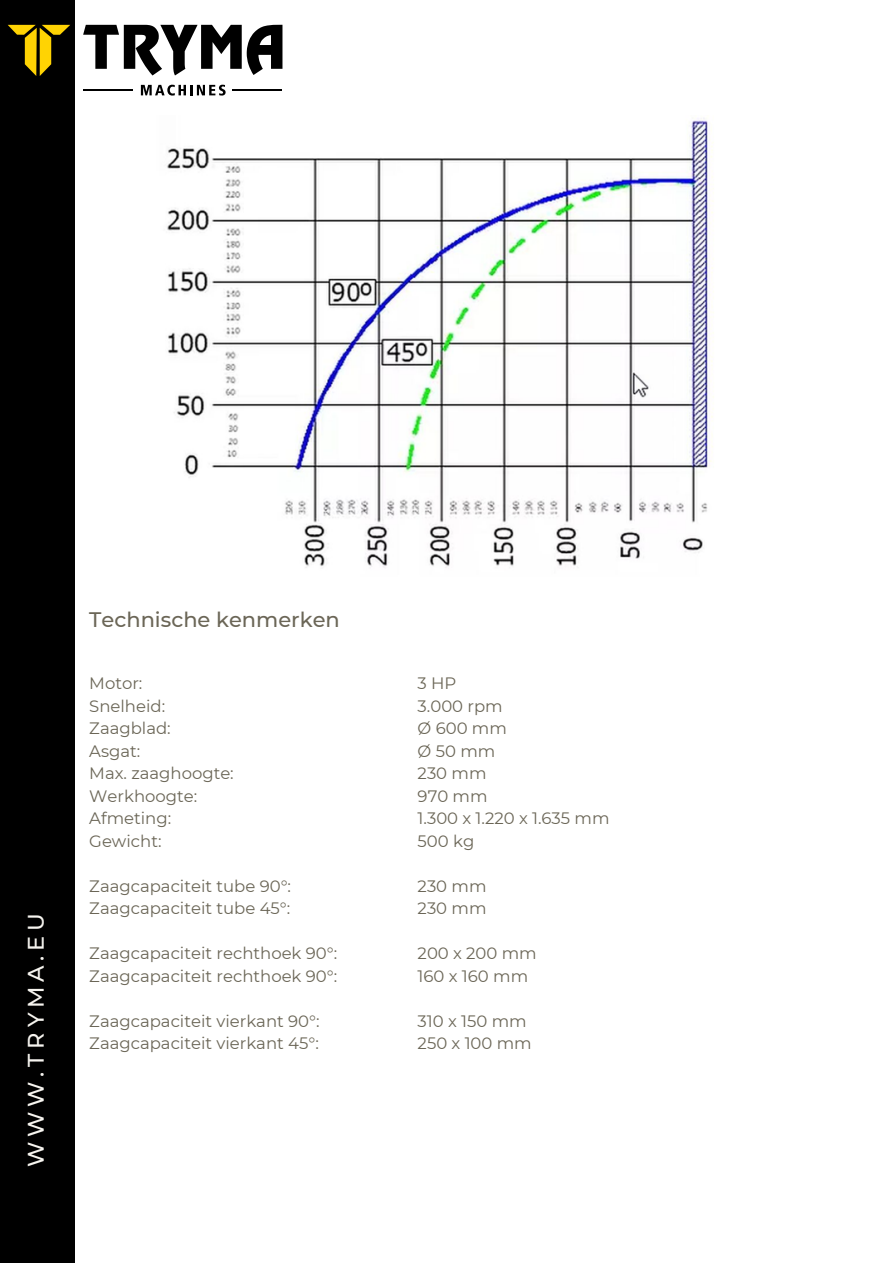
<style>
.page{position:relative;width:893px;height:1264px;background:#fff}
.page>*{position:absolute;margin:0;border:0;box-sizing:border-box;transform-origin:0 0}
.t1{font:500 22.5px "Montserrat";letter-spacing:.215em;color:#f6f4ef}
.t2{font:500 21px "Montserrat";color:#6b6657}
.t3{font:16.5px "Montserrat";color:#6b6657}
</style>
<div class="page">
<div style="left:0;top:0;width:74px;height:1262px;background:#000"></div>
<svg style="left:83px;top:25px;width:199px;height:50px"></svg>
<svg style="left:8px;top:25px;width:62px;height:51px"></svg>
<svg style="left:141px;top:85px;width:84px;height:11px"></svg>
<hr style="left:83px;top:89px;width:50px;height:2px;background:#000">
<hr style="left:232px;top:89px;width:50px;height:2px;background:#000">
<img style="left:167px;top:118px;width:547px;height:450px">
<p class="t1" style="left:22px;top:1166px;width:255px;rotate:-90deg">WWW.TRYMA.EU</p>
<p class="t2" style="left:89px;top:606px;width:252px">Technische kenmerken</p>
<p class="t3" style="left:89px;top:673px;width:55px">Motor:</p>
<p class="t3" style="left:89px;top:696px;width:77px">Snelheid:</p>
<p class="t3" style="left:89px;top:718px;width:83px">Zaagblad:</p>
<p class="t3" style="left:89px;top:741px;width:53px">Asgat:</p>
<p class="t3" style="left:89px;top:763px;width:146px">Max. zaaghoogte:</p>
<p class="t3" style="left:89px;top:786px;width:110px">Werkhoogte:</p>
<p class="t3" style="left:89px;top:808px;width:83px">Afmeting:</p>
<p class="t3" style="left:89px;top:831px;width:74px">Gewicht:</p>
<p class="t3" style="left:89px;top:875px;width:203px">Zaagcapaciteit tube 90°:</p>
<p class="t3" style="left:89px;top:898px;width:202px">Zaagcapaciteit tube 45°:</p>
<p class="t3" style="left:89px;top:943px;width:249px">Zaagcapaciteit rechthoek 90°:</p>
<p class="t3" style="left:89px;top:965px;width:249px">Zaagcapaciteit rechthoek 90°:</p>
<p class="t3" style="left:89px;top:1010px;width:232px">Zaagcapaciteit vierkant 90°:</p>
<p class="t3" style="left:89px;top:1033px;width:231px">Zaagcapaciteit vierkant 45°:</p>
<p class="t3" style="left:417px;top:673px;width:40px">3 HP</p>
<p class="t3" style="left:417px;top:696px;width:87px">3.000 rpm</p>
<p class="t3" style="left:417px;top:718px;width:91px">Ø 600 mm</p>
<p class="t3" style="left:417px;top:741px;width:79px">Ø 50 mm</p>
<p class="t3" style="left:417px;top:763px;width:70px">230 mm</p>
<p class="t3" style="left:417px;top:786px;width:71px">970 mm</p>
<p class="t3" style="left:417px;top:808px;width:193px">1.300 x 1.220 x 1.635 mm</p>
<p class="t3" style="left:417px;top:831px;width:58px">500 kg</p>
<p class="t3" style="left:417px;top:875px;width:70px">230 mm</p>
<p class="t3" style="left:417px;top:898px;width:70px">230 mm</p>
<p class="t3" style="left:417px;top:943px;width:121px">200 x 200 mm</p>
<p class="t3" style="left:417px;top:965px;width:112px">160 x 160 mm</p>
<p class="t3" style="left:417px;top:1010px;width:111px">310 x 150 mm</p>
<p class="t3" style="left:417px;top:1033px;width:116px">250 x 100 mm</p>
</div>
